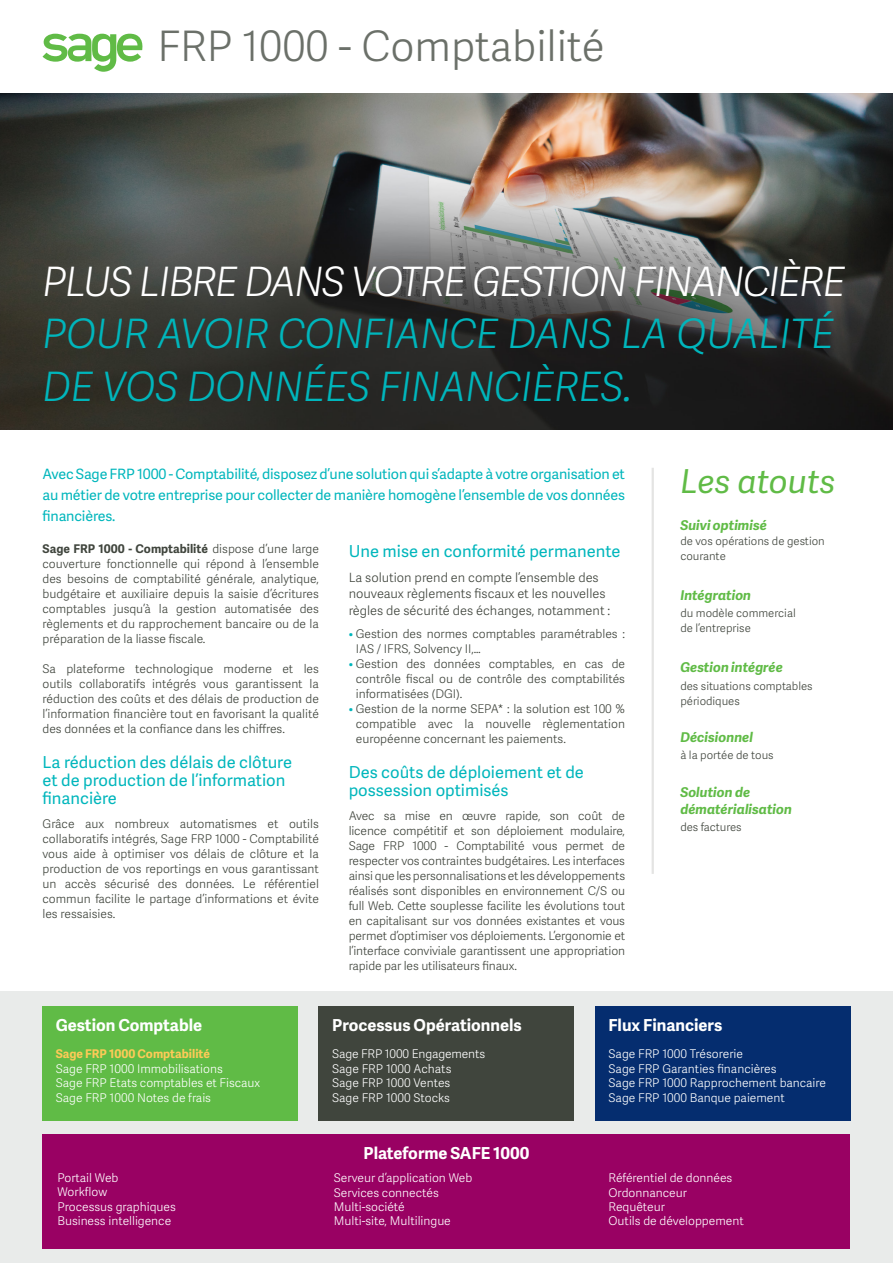
<style>
.page{position:relative;width:893px;height:1263px;background:#fff}
.page>*{position:absolute;margin:0;border:0;box-sizing:border-box;transform-origin:0 0}
.t1{font:42px "Adelle Sans SAGE Lt";color:#6b7069}
.Titre_header_Mid_Cya{font:italic 40.5px/52.5px "Adelle Sans SAGE Lt";color:#00b6bc}
.Titre_header_Mid_Cya-2{font:italic 40.5px "Adelle Sans SAGE Lt";letter-spacing:-.03em;color:#fff}
.Grand_titre_produit{font:italic 33px "Adelle Sans SAGE";letter-spacing:-.005em;color:#60bb46}
.Intertitre_bleu_rect{font:16.5px/18px "Adelle Sans SAGE";color:#00b6bc}
.t2{font:700 16.5px "Adelle Sans SAGE";color:#fff}
.Chapo_Mid_Cyan{font:14.25px/21px "Adelle Sans SAGE";letter-spacing:-.01em;color:#00b6bc;text-align:justify}
.Petit_Titre_ital_non{font:italic 700 13.5px/16.5px "Adelle Sans SAGE";color:#60bb46}
.Intertitre_bleu_rect-2{font:12.75px/16.5px "Adelle Sans SAGE Lt";color:#40453d}
.Body_8pt{font:12px/15px "Adelle Sans SAGE Lt";color:#40453d;text-align:justify}
.t3{font:12px "Adelle Sans SAGE Lt";color:#fff}
.t4{font:700 12px "Adelle Sans SAGE";color:#feca57}
.Petit_Titre_ital_non-2{font:11.25px/15px "Adelle Sans SAGE Lt";color:#40453d}
.s1{font-family:"Adelle Sans SAGE";font-weight:700}
.s2{color:#00b6bc}
</style>
<div class="page">
<img style="left:0;top:94px;width:893px;height:335px">
<svg style="left:43px;top:34px;width:100px;height:38px"></svg>
<hr style="left:652px;top:468px;width:2px;height:406px;background:#e4e4e3">
<div style="left:0;top:991px;width:893px;height:272px;background:#e9ebea"></div>
<div style="left:43px;top:1006px;width:255px;height:114px;background:#60bb46"></div>
<div style="left:43px;top:1134px;width:807px;height:114px;background:#990163"></div>
<div style="left:319px;top:1006px;width:255px;height:114px;background:#40453d"></div>
<div style="left:595px;top:1006px;width:255px;height:114px;background:#052d6f"></div>
<p class="t1" style="left:157px;top:16px;width:449px">FRP 1000 - Comptabilité</p>
<p class="Titre_header_Mid_Cya-2" style="left:43px;top:252px;width:804px">PLUS LIBRE DANS VOTRE GESTION FINANCIÈRE</p>
<p class="Titre_header_Mid_Cya" style="left:43px;top:306px;width:793px">POUR AVOIR CONFIANCE DANS LA QUALITÉ<br>DE VOS DONNÉES FINANCIÈRES.</p>
<p class="Chapo_Mid_Cyan" style="left:43px;top:462px;width:584px">Avec Sage FRP 1000 - Comptabilité, disposez d’une solution qui s’adapte à votre organisation et au métier de votre entreprise pour collecter de manière homogène l’ensemble de vos données financières.</p>
<p class="Body_8pt" style="left:43px;top:541px;width:278px"><span class="s1">Sage FRP 1000 - Comptabilité</span> dispose d’une large couverture fonctionnelle qui répond à l’ensemble des besoins de comptabilité générale, analytique, budgétaire et auxiliaire depuis la saisie d’écritures comptables jusqu’à la gestion automatisée des règlements et du rapprochement bancaire ou de la préparation de la liasse fiscale.</p>
<p class="Body_8pt" style="left:43px;top:661px;width:278px">Sa plateforme technologique moderne et les outils collaboratifs intégrés vous garantissent la réduction des coûts et des délais de production de l’information financière tout en favorisant la qualité des données et la confiance dans les chiffres.</p>
<p class="Intertitre_bleu_rect" style="left:43px;top:753px;width:251px">La réduction des délais de clôture et de production de l’information financière</p>
<p class="Body_8pt" style="left:43px;top:816px;width:278px">Grâce aux nombreux automatismes et outils collaboratifs intégrés, Sage FRP 1000 - Comptabilité vous aide à optimiser vos délais de clôture et la production de vos reportings en vous garantissant un accès sécurisé des données. Le référentiel commun facilite le partage d’informations et évite les ressaisies.</p>
<p class="Intertitre_bleu_rect" style="left:349px;top:541px;width:273px">Une mise en conformité permanente</p>
<p class="Intertitre_bleu_rect-2" style="left:349px;top:569px;width:263px">La solution prend en compte l’ensemble des nouveaux règlements fiscaux et les nouvelles règles de sécurité des échanges, notamment :</p>
<p class="Body_8pt" style="left:356px;top:626px;width:271px;text-indent:-7px"><span class="s2">•</span> Gestion des normes comptables paramétrables :<br>IAS / IFRS, Solvency II,…</p>
<p class="Body_8pt" style="left:356px;top:656px;width:271px;text-indent:-7px"><span class="s2">•</span> Gestion des données comptables, en cas de contrôle fiscal ou de contrôle des comptabilités informatisées (DGI).</p>
<p class="Body_8pt" style="left:356px;top:701px;width:271px;text-indent:-7px"><span class="s2">•</span> Gestion de la norme SEPA* : la solution est 100 % compatible avec la nouvelle règlementation européenne concernant les paiements.</p>
<p class="Intertitre_bleu_rect" style="left:349px;top:763px;width:237px">Des coûts de déploiement et de possession optimisés</p>
<p class="Body_8pt" style="left:349px;top:808px;width:278px">Avec sa mise en œuvre rapide, son coût de licence compétitif et son déploiement modulaire, Sage FRP 1000 - Comptabilité vous permet de respecter vos contraintes budgétaires. Les interfaces ainsi que les personnalisations et les développements réalisés sont disponibles en environnement C/S ou full Web. Cette souplesse facilite les évolutions tout en capitalisant sur vos données existantes et vous permet d’optimiser vos déploiements. L’ergonomie et l’interface conviviale garantissent une appropriation rapide par les utilisateurs finaux.</p>
<p class="Grand_titre_produit" style="left:680px;top:457px;width:157px">Les atouts</p>
<p class="Petit_Titre_ital_non" style="left:680px;top:517px;width:88px">Suivi optimisé</p>
<p class="Petit_Titre_ital_non-2" style="left:680px;top:534px;width:146px">de vos opérations de gestion courante</p>
<p class="Petit_Titre_ital_non" style="left:680px;top:587px;width:72px">Intégration</p>
<p class="Petit_Titre_ital_non-2" style="left:680px;top:606px;width:117px">du modèle commercial de l’entreprise</p>
<p class="Petit_Titre_ital_non" style="left:680px;top:659px;width:104px">Gestion intégrée</p>
<p class="Petit_Titre_ital_non-2" style="left:680px;top:678px;width:134px">des situations comptables périodiques</p>
<p class="Petit_Titre_ital_non" style="left:680px;top:729px;width:74px">Décisionnel</p>
<p class="Petit_Titre_ital_non-2" style="left:680px;top:747px;width:95px">à la portée de tous</p>
<p class="Petit_Titre_ital_non" style="left:680px;top:784px;width:113px">Solution de dématérialisation</p>
<p class="Petit_Titre_ital_non-2" style="left:680px;top:819px;width:63px">des factures</p>
<p class="t2" style="left:56px;top:1013px;width:148px">Gestion Comptable</p>
<p class="t4" style="left:56px;top:1045px;width:156px">Sage FRP 1000 Comptabilité</p>
<p class="t3" style="left:56px;top:1060px;width:169px">Sage FRP 1000 Immobilisations</p>
<p class="t3" style="left:56px;top:1074px;width:206px">Sage FRP Etats comptables et Fiscaux</p>
<p class="t3" style="left:56px;top:1089px;width:157px">Sage FRP 1000 Notes de frais</p>
<p class="t3" style="left:57px;top:1169px;width:63px">Portail Web</p>
<p class="t3" style="left:57px;top:1183px;width:51px">Workflow</p>
<p class="t3" style="left:57px;top:1198px;width:120px">Processus graphiques</p>
<p class="t3" style="left:57px;top:1212px;width:115px">Business intelligence</p>
<p class="t2" style="left:332px;top:1013px;width:191px">Processus Opérationnels</p>
<p class="t3" style="left:332px;top:1046px;width:155px">Sage FRP 1000 Engagements</p>
<p class="t3" style="left:332px;top:1060px;width:121px">Sage FRP 1000 Achats</p>
<p class="t3" style="left:332px;top:1074px;width:120px">Sage FRP 1000 Ventes</p>
<p class="t3" style="left:332px;top:1089px;width:119px">Sage FRP 1000 Stocks</p>
<p class="t2" style="left:363px;top:1141px;width:168px">Plateforme SAFE 1000</p>
<p class="t3" style="left:334px;top:1169px;width:140px">Serveur d’application Web</p>
<p class="t3" style="left:334px;top:1184px;width:107px">Services connectés</p>
<p class="t3" style="left:334px;top:1198px;width:72px">Multi-société</p>
<p class="t3" style="left:334px;top:1213px;width:119px">Multi-site, Multilingue</p>
<p class="t2" style="left:608px;top:1013px;width:115px">Flux Financiers</p>
<p class="t3" style="left:608px;top:1046px;width:136px">Sage FRP 1000 Trésorerie</p>
<p class="t3" style="left:608px;top:1060px;width:170px">Sage FRP Garanties financières</p>
<p class="t3" style="left:608px;top:1074px;width:219px">Sage FRP 1000 Rapprochement bancaire</p>
<p class="t3" style="left:608px;top:1089px;width:178px">Sage FRP 1000 Banque paiement</p>
<p class="t3" style="left:608px;top:1169px;width:125px">Référentiel de données</p>
<p class="t3" style="left:608px;top:1184px;width:80px">Ordonnanceur</p>
<p class="t3" style="left:608px;top:1198px;width:58px">Requêteur</p>
<p class="t3" style="left:608px;top:1213px;width:137px">Outils de développement</p>
</div>
